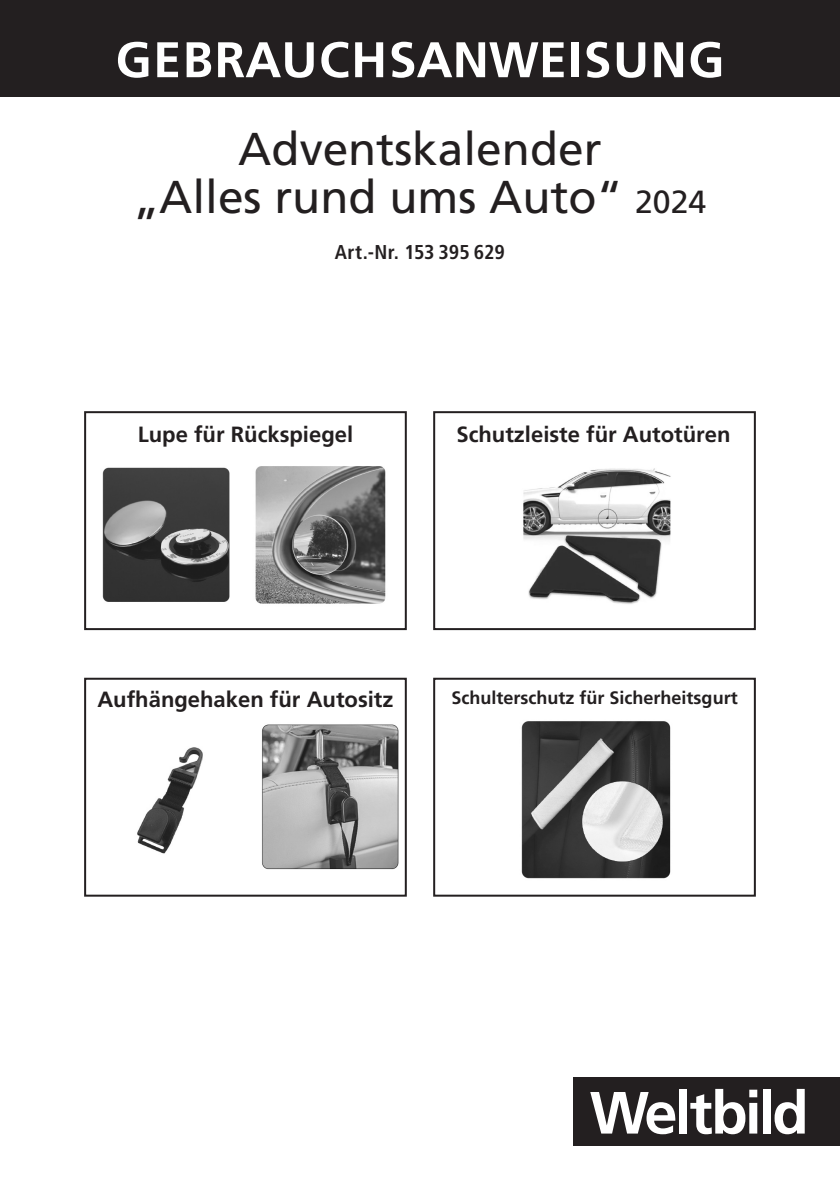
<style>
.page{position:relative;width:840px;height:1191px;background:#fff}
.page>*{position:absolute;margin:0;border:0;box-sizing:border-box;transform-origin:0 0}
.t1{font:700 50px "Frutiger LT Com";letter-spacing:.03em;color:#fff}
.Head{font:46px "Frutiger LT Com";color:#231f20}
.subhead{font:700 22px "Frutiger LT Com";color:#231f20}
.Artikelnummer_Abstand_GREP{font:700 condensed 20px "Frutiger LT Com";color:#231f20}
.subhead-2{font:700 18px "Frutiger LT Com";color:#231f20}
.s1{font-size:32px}
</style>
<div class="page">
<div style="left:0;top:0;width:839px;height:96px;background:#231f20"></div>
<div style="left:573px;top:1077px;width:266px;height:68px;background:#231f20"></div>
<svg style="left:590px;top:1092px;width:85px;height:42px"></svg>
<div style="left:678px;top:1089px;width:8px;height:44px;background:#fff"></div>
<svg style="left:690px;top:1089px;width:66px;height:45px"></svg>
<div style="left:762px;top:1089px;width:8px;height:44px;background:#fff"></div>
<svg style="left:774px;top:1089px;width:30px;height:45px"></svg>
<img style="left:102px;top:466px;width:284px;height:138px">
<div style="left:84px;top:411px;width:322px;height:219px;border:2px solid #231f20"></div>
<img style="left:137px;top:724px;width:262px;height:146px">
<div style="left:84px;top:677px;width:322px;height:219px;border:2px solid #231f20"></div>
<img style="left:523px;top:468px;width:148px;height:136px">
<div style="left:433px;top:411px;width:322px;height:219px;border:2px solid #231f20"></div>
<img style="left:521px;top:721px;width:150px;height:158px">
<div style="left:433px;top:677px;width:322px;height:219px;border:2px solid #231f20"></div>
<p class="t1" style="left:115px;top:31px;width:610px">GEBRAUCHSANWEISUNG</p>
<p class="Head" style="left:238px;top:122px;width:364px">Adventskalender</p>
<p class="Head" style="left:133px;top:170px;width:574px">„Alles rund ums Auto“ <span class="s1">2024</span></p>
<p class="Artikelnummer_Abstand_GREP" style="left:335px;top:240px;width:171px">Art.-Nr. 153 395 629</p>
<p class="subhead" style="left:138px;top:421px;width:217px">Lupe für Rückspiegel</p>
<p class="subhead" style="left:456px;top:421px;width:275px">Schutzleiste für Autotüren</p>
<p class="subhead" style="left:97px;top:686px;width:297px">Aufhängehaken für Autositz</p>
<p class="subhead-2" style="left:451px;top:687px;width:288px">Schulterschutz für Sicherheitsgurt</p>
</div>
